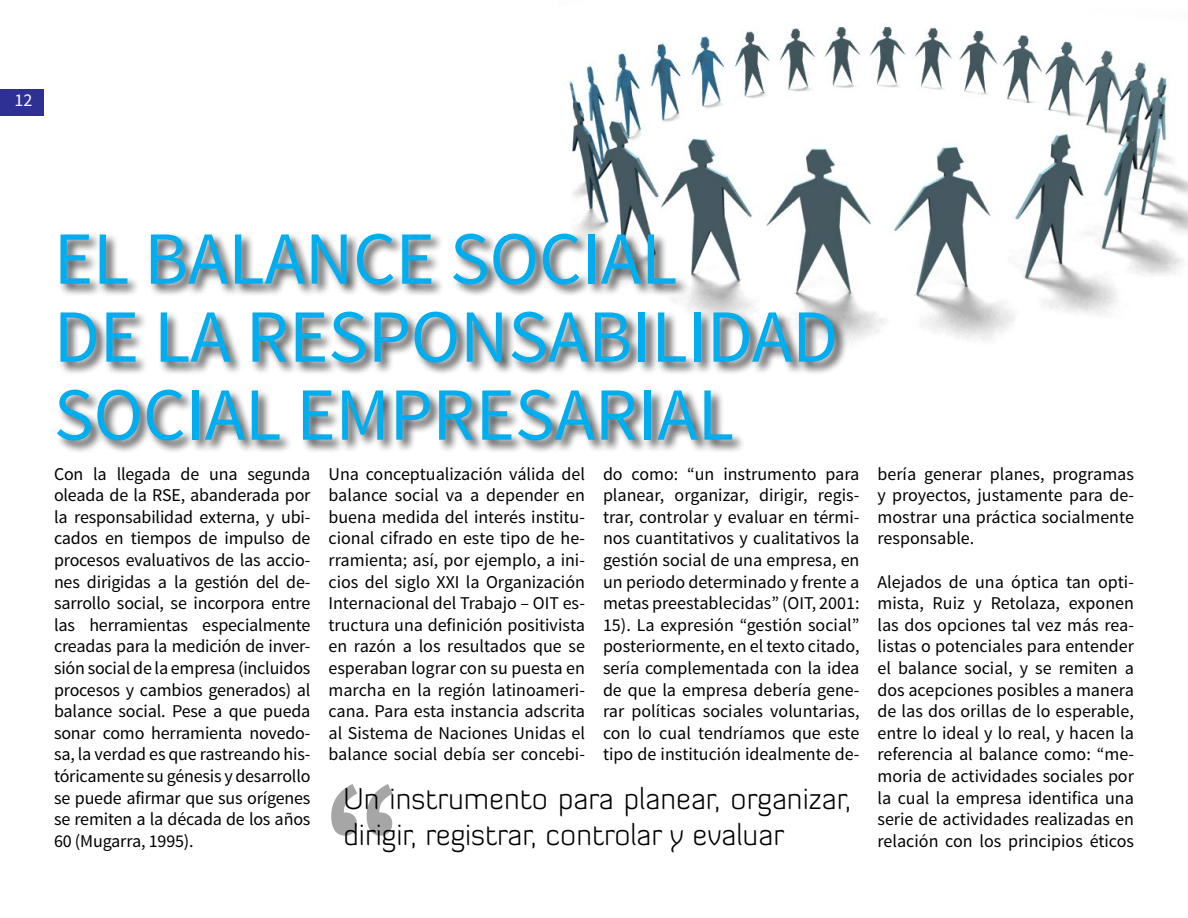
<style>
.page{position:relative;width:1188px;height:918px;background:#fff}
.page>*{position:absolute;margin:0;border:0;box-sizing:border-box;transform-origin:0 0}
.t1{font:75px/78px "Source Sans Pro";color:#00aeef}
.t2{font:300 30px/36px "Diavlo";color:#000}
.t3{font:18px/21.6px "Source Sans Pro";color:#000;text-align:justify}
.t4{font:18px "Source Sans Pro";color:#fff}
</style>
<div class="page">
<div style="left:0;top:89px;width:43px;height:27px;background:#2e3092"></div>
<img style="left:569px;top:26px;width:619px;height:317px">
<div style="left:56px;top:232px;width:792px;height:222px;background:#000;opacity:.75"></div>
<svg style="left:331px;top:784px;width:62px;height:52px"></svg>
<p class="t4" style="left:14px;top:89px;width:19px">12</p>
<h1 class="t1" style="left:54px;top:221px;width:786px">EL BALANCE SOCIAL<br>DE LA RESPONSABILIDAD<br>SOCIAL EMPRESARIAL</h1>
<p class="t3" style="left:54px;top:463px;width:258px">Con la llegada de una segunda oleada de la RSE, abanderada por la responsabilidad externa, y ubi&shy;cados en tiempos de impulso de procesos evaluativos de las accio&shy;nes dirigidas a la gestión del de&shy;sarrollo social, se incorpora entre las herramientas especialmente creadas para la medición de inver&shy;sión social de la empresa (incluidos procesos y cambios generados) al balance social. Pese a que pueda sonar como herramienta novedo&shy;sa, la verdad es que rastreando his&shy;tóricamente su génesis y desarrollo se puede afirmar que sus orígenes se remiten a la década de los años 60 (Mugarra, 1995).</p>
<p class="t3" style="left:328px;top:463px;width:258px">Una conceptualización válida del balance social va a depender en buena medida del interés institu&shy;cional cifrado en este tipo de he&shy;rramienta; así, por ejemplo, a ini&shy;cios del siglo XXI la Organización Internacional del Trabajo – OIT es&shy;tructura una definición positivista en razón a los resultados que se esperaban lograr con su puesta en marcha en la región latinoameri&shy;cana. Para esta instancia adscrita al Sistema de Naciones Unidas el balance social debía ser concebi-</p>
<p class="t3" style="left:603px;top:463px;width:258px">do como: “un instrumento para planear, organizar, dirigir, regis&shy;trar, controlar y evaluar en térmi&shy;nos cuantitativos y cualitativos la gestión social de una empresa, en un periodo determinado y frente a metas preestablecidas” (OIT, 2001:<br>15). La expresión “gestión social” posteriormente, en el texto citado, sería complementada con la idea de que la empresa debería gene&shy;rar políticas sociales voluntarias, con lo cual tendríamos que este tipo de institución idealmente de-</p>
<p class="t3" style="left:878px;top:463px;width:258px">bería generar planes, programas y proyectos, justamente para de&shy;mostrar una práctica socialmente responsable.</p>
<p class="t3" style="left:878px;top:571px;width:258px">Alejados de una óptica tan opti&shy;mista, Ruiz y Retolaza, exponen las dos opciones tal vez más rea&shy;listas o potenciales para entender el balance social, y se remiten a dos acepciones posibles a manera de las dos orillas de lo esperable, entre lo ideal y lo real, y hacen la referencia al balance como: “me&shy;moria de actividades sociales por la cual la empresa identifica una serie de actividades realizadas en relación con los principios éticos</p>
<h2 class="t2" style="left:343px;top:780px;width:509px">Un instrumento para planear, organizar, dirigir, registrar, controlar y evaluar</h2>
</div>
